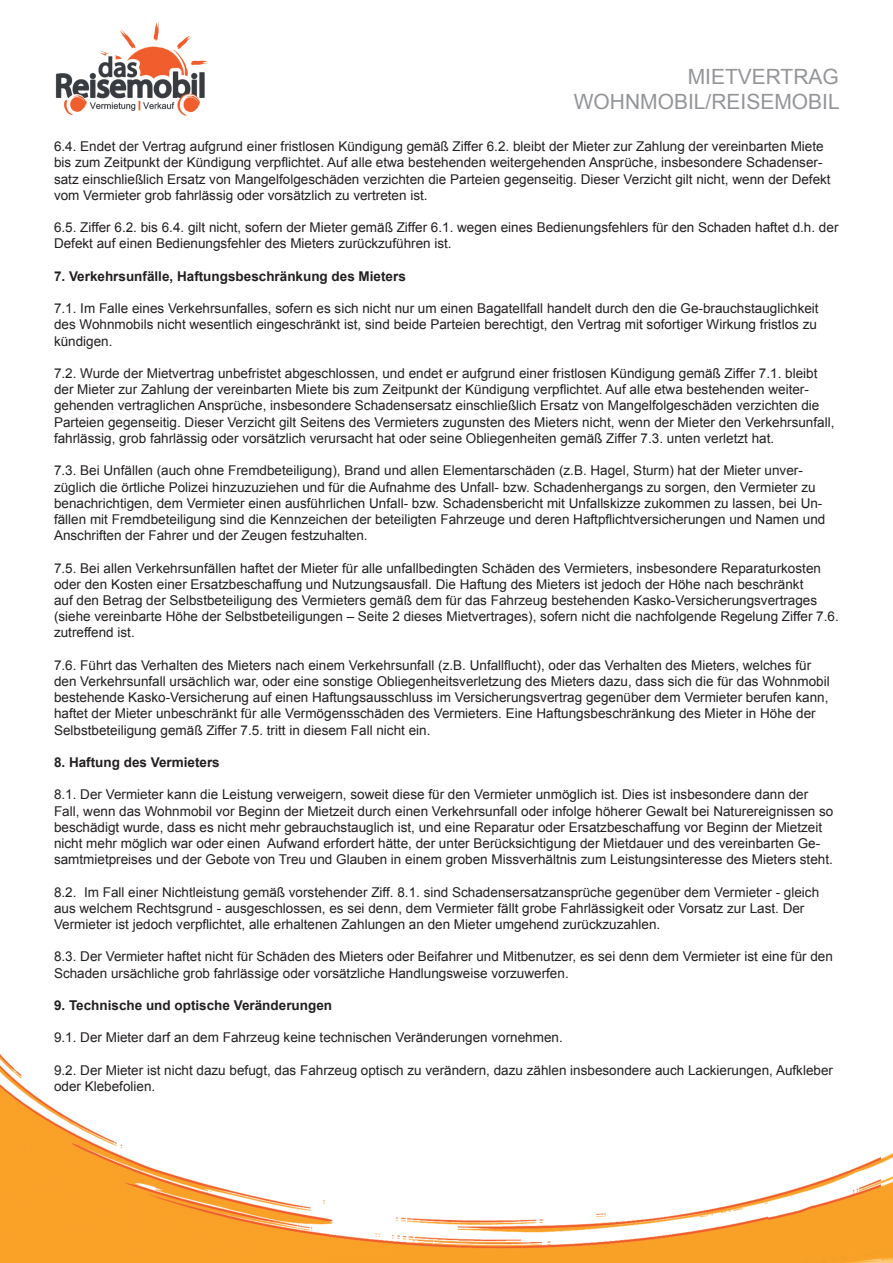
<style>
.page{position:relative;width:893px;height:1263px;background:#fff}
.page>*{position:absolute;margin:0;border:0;box-sizing:border-box;transform-origin:0 0}
.t1{font:21px/25.2px "Arial";color:#939598;text-align:right}
.t2{font:13.5px/16.2px "Arial";color:#231f20}
.t3{font:700 13.5px "Arial";color:#231f20}
</style>
<div class="page">
<img style="left:1px;top:22px;width:892px;height:1241px">
<h1 class="t1" style="left:574px;top:64px;width:268px">MIETVERTRAG<br>WOHNMOBIL/REISEMOBIL</h1>
<p class="t2" style="left:54px;top:139px;width:778px">6.4. Endet der Vertrag aufgrund einer fristlosen Kündigung gemäß Ziffer 6.2. bleibt der Mieter zur Zahlung der vereinbarten Miete bis zum Zeitpunkt der Kündigung verpflichtet. Auf alle etwa bestehenden weitergehenden Ansprüche, insbesondere Schadenser&shy;satz einschließlich Ersatz von Mangelfolgeschäden verzichten die Parteien gegenseitig. Dieser Verzicht gilt nicht, wenn der Defekt vom Vermieter grob fahrlässig oder vorsätzlich zu vertreten ist.</p>
<p class="t2" style="left:54px;top:220px;width:786px">6.5. Ziffer 6.2. bis 6.4. gilt nicht, sofern der Mieter gemäß Ziffer 6.1. wegen eines Bedienungsfehlers für den Schaden haftet d.h. der<br>Defekt auf einen Bedienungsfehler des Mieters zurückzuführen ist.</p>
<p class="t3" style="left:54px;top:267px;width:353px">7. Verkehrsunfälle, Haftungsbeschränkung des Mieters</p>
<p class="t2" style="left:54px;top:301px;width:766px">7.1. Im Falle eines Verkehrsunfalles, sofern es sich nicht nur um einen Bagatellfall handelt durch den die Ge-brauchstauglichkeit des Wohnmobils nicht wesentlich eingeschränkt ist, sind beide Parteien berechtigt, den Vertrag mit sofortiger Wirkung fristlos zu kündigen.</p>
<p class="t2" style="left:54px;top:365px;width:782px">7.2. Wurde der Mietvertrag unbefristet abgeschlossen, und endet er aufgrund einer fristlosen Kündigung gemäß Ziffer 7.1. bleibt der Mieter zur Zahlung der vereinbarten Miete bis zum Zeitpunkt der Kündigung verpflichtet. Auf alle etwa bestehenden weiter&shy;gehenden vertraglichen Ansprüche, insbesondere Schadensersatz einschließlich Ersatz von Mangelfolgeschäden verzichten die Parteien gegenseitig. Dieser Verzicht gilt Seitens des Vermieters zugunsten des Mieters nicht, wenn der Mieter den Verkehrsunfall, fahrlässig, grob fahrlässig oder vorsätzlich verursacht hat oder seine Obliegenheiten gemäß Ziffer 7.3. unten verletzt hat.</p>
<p class="t2" style="left:54px;top:463px;width:773px">7.3. Bei Unfällen (auch ohne Fremdbeteiligung), Brand und allen Elementarschäden (z.B. Hagel, Sturm) hat der Mieter unver&shy;züglich die örtliche Polizei hinzuzuziehen und für die Aufnahme des Unfall- bzw. Schadenhergangs zu sorgen, den Vermieter zu benachrichtigen, dem Vermieter einen ausführlichen Unfall- bzw. Schadensbericht mit Unfallskizze zukommen zu lassen, bei Un&shy;fällen mit Fremdbeteiligung sind die Kennzeichen der beteiligten Fahrzeuge und deren Haftpflichtversicherungen und Namen und Anschriften der Fahrer und der Zeugen festzuhalten.</p>
<p class="t2" style="left:54px;top:560px;width:786px">7.5. Bei allen Verkehrsunfällen haftet der Mieter für alle unfallbedingten Schäden des Vermieters, insbesondere Reparaturkosten oder den Kosten einer Ersatzbeschaffung und Nutzungsausfall. Die Haftung des Mieters ist jedoch der Höhe nach beschränkt<br>auf den Betrag der Selbstbeteiligung des Vermieters gemäß dem für das Fahrzeug bestehenden Kasko-Versicherungsvertrages (siehe vereinbarte Höhe der Selbstbeteiligungen – Seite 2 dieses Mietvertrages), sofern nicht die nachfolgende Regelung Ziffer 7.6. zutreffend ist.</p>
<p class="t2" style="left:54px;top:657px;width:777px">7.6. Führt das Verhalten des Mieters nach einem Verkehrsunfall (z.B. Unfallflucht), oder das Verhalten des Mieters, welches für den Verkehrsunfall ursächlich war, oder eine sonstige Obliegenheitsverletzung des Mieters dazu, dass sich die für das Wohnmobil bestehende Kasko-Versicherung auf einen Haftungsausschluss im Versicherungsvertrag gegenüber dem Vermieter berufen kann, haftet der Mieter unbeschränkt für alle Vermögensschäden des Vermieters. Eine Haftungsbeschränkung des Mieter in Höhe der Selbstbeteiligung gemäß Ziffer 7.5. tritt in diesem Fall nicht ein.</p>
<p class="t3" style="left:54px;top:753px;width:167px">8. Haftung des Vermieters</p>
<p class="t2" style="left:54px;top:787px;width:781px">8.1. Der Vermieter kann die Leistung verweigern, soweit diese für den Vermieter unmöglich ist. Dies ist insbesondere dann der Fall, wenn das Wohnmobil vor Beginn der Mietzeit durch einen Verkehrsunfall oder infolge höherer Gewalt bei Naturereignissen so beschädigt wurde, dass es nicht mehr gebrauchstauglich ist, und eine Reparatur oder Ersatzbeschaffung vor Beginn der Mietzeit nicht mehr möglich war oder einen Aufwand erfordert hätte, der unter Berücksichtigung der Mietdauer und des vereinbarten Ge&shy;samtmietpreises und der Gebote von Treu und Glauben in einem groben Missverhältnis zum Leistungsinteresse des Mieters steht.</p>
<p class="t2" style="left:54px;top:884px;width:767px">8.2. Im Fall einer Nichtleistung gemäß vorstehender Ziff. 8.1. sind Schadensersatzansprüche gegenüber dem Vermieter - gleich aus welchem Rechtsgrund - ausgeschlossen, es sei denn, dem Vermieter fällt grobe Fahrlässigkeit oder Vorsatz zur Last. Der<br>Vermieter ist jedoch verpflichtet, alle erhaltenen Zahlungen an den Mieter umgehend zurückzuzahlen.</p>
<p class="t2" style="left:54px;top:949px;width:780px">8.3. Der Vermieter haftet nicht für Schäden des Mieters oder Beifahrer und Mitbenutzer, es sei denn dem Vermieter ist eine für den<br>Schaden ursächliche grob fahrlässige oder vorsätzliche Handlungsweise vorzuwerfen.</p>
<p class="t3" style="left:54px;top:996px;width:280px">9. Technische und optische Veränderungen</p>
<p class="t2" style="left:54px;top:1030px;width:510px">9.1. Der Mieter darf an dem Fahrzeug keine technischen Veränderungen vornehmen.</p>
<p class="t2" style="left:54px;top:1062px;width:780px">9.2. Der Mieter ist nicht dazu befugt, das Fahrzeug optisch zu verändern, dazu zählen insbesondere auch Lackierungen, Aufkleber oder Klebefolien.</p>
</div>
